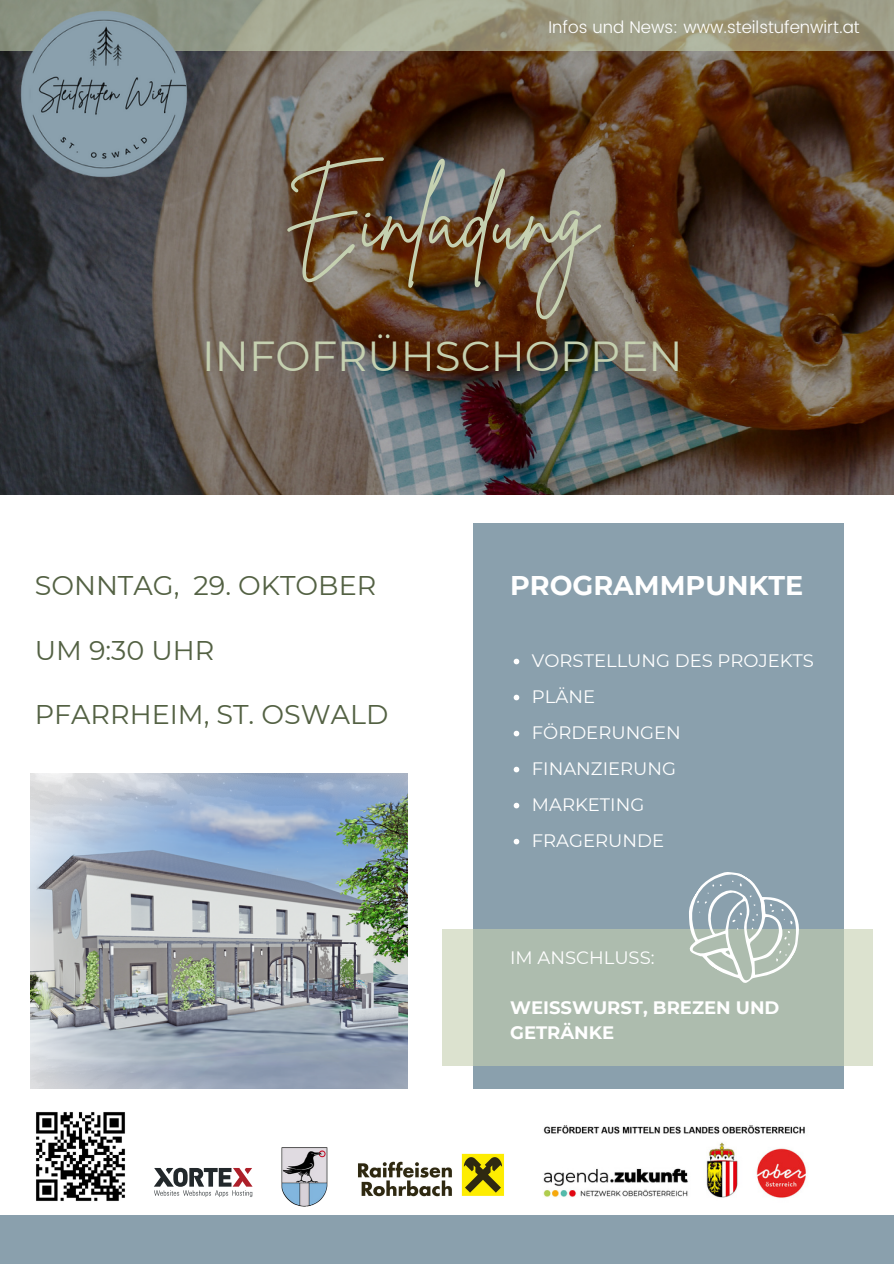
<style>
.page{position:relative;width:894px;height:1264px;background:#fff}
.page>*{position:absolute;margin:0;border:0;box-sizing:border-box;transform-origin:0 0}
.t1{font:91.2px "Brittany Signature";color:#c5d0b0}
.t2{font:41.85px "Montserrat";color:#c5d0b0}
.t3{font:27px "Montserrat";color:#536143}
.t4{font:700 27px "Montserrat";color:#fff}
.t5{font:18px "Montserrat";color:#fff}
.t6{font:700 18px/24.8px "Montserrat";color:#fff}
.t7{font:300 16.95px "Poppins";color:#fff}
</style>
<div class="page">
<img style="left:0;top:50px;width:893px;height:444px">
<img style="left:30px;top:773px;width:377px;height:315px">
<svg style="left:0;top:0;width:893px;height:50px;background:#9d9d86"></svg>
<img style="left:9px;top:0;width:189px;height:189px;border-radius:50%">
<div style="left:0;top:1215px;width:893px;height:48px;background:#8aa0ad"></div>
<div style="left:473px;top:523px;width:370px;height:565px;background:#8aa0ad"></div>
<svg style="left:442px;top:929px;width:430px;height:136px;background:#b4c2b3"></svg>
<svg style="left:667px;top:872px;width:148px;height:128px"></svg>
<img style="left:281px;top:1147px;width:46px;height:59px">
<img style="left:543px;top:1125px;width:264px;height:73px">
<img style="left:358px;top:1153px;width:146px;height:44px">
<svg style="left:154px;top:1167px;width:98px;height:29px"></svg>
<img style="left:36px;top:1112px;width:89px;height:89px">
<svg style="left:513px;top:658px;width:6px;height:6px"></svg>
<svg style="left:513px;top:694px;width:6px;height:6px"></svg>
<svg style="left:513px;top:730px;width:6px;height:6px"></svg>
<svg style="left:513px;top:766px;width:6px;height:6px"></svg>
<svg style="left:513px;top:802px;width:6px;height:6px"></svg>
<svg style="left:513px;top:838px;width:6px;height:6px"></svg>
<p class="t7" style="left:548px;top:17px;width:312px">Infos und News: www.steilstufenwirt.at</p>
<p class="t1" style="left:284px;top:159px;width:313px">Einladung</p>
<p class="t2" style="left:202px;top:331px;width:481px">INFOFRÜHSCHOPPEN</p>
<p class="t3" style="left:35px;top:569px;width:343px">SONNTAG, 29. OKTOBER</p>
<p class="t3" style="left:35px;top:633px;width:181px">UM 9:30 UHR</p>
<p class="t3" style="left:35px;top:698px;width:355px">PFARRHEIM, ST. OSWALD</p>
<p class="t4" style="left:510px;top:569px;width:294px">PROGRAMMPUNKTE</p>
<p class="t5" style="left:531px;top:649px;width:283px">VORSTELLUNG DES PROJEKTS</p>
<p class="t5" style="left:531px;top:685px;width:65px">PLÄNE</p>
<p class="t5" style="left:531px;top:721px;width:150px">FÖRDERUNGEN</p>
<p class="t5" style="left:531px;top:757px;width:146px">FINANZIERUNG</p>
<p class="t5" style="left:531px;top:793px;width:114px">MARKETING</p>
<p class="t5" style="left:531px;top:829px;width:134px">FRAGERUNDE</p>
<p class="t5" style="left:510px;top:947px;width:146px">IM ANSCHLUSS:</p>
<p class="t6" style="left:510px;top:995px;width:271px">WEISSWURST, BREZEN UND<br>GETRÄNKE</p>
</div>
